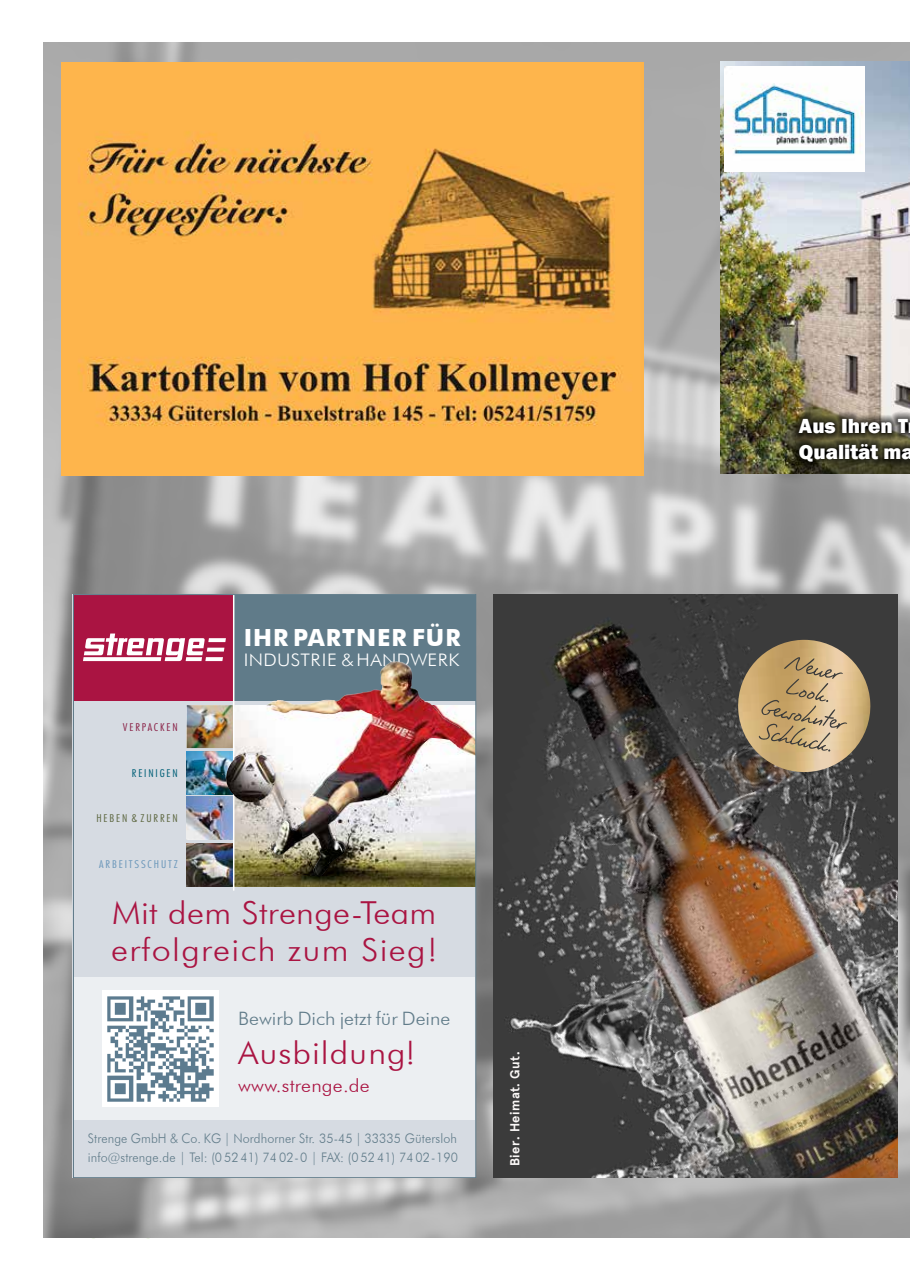
<style>
.page{position:relative;width:910px;height:1280px;background:#fff}
.page>*{position:absolute;margin:0;border:0;box-sizing:border-box;transform-origin:0 0}
.t1{font:300 31.65px/36.6px "Futura BT";letter-spacing:.03em;color:#aa1442;scale:1.08 1}
.t2{font:700 23.7px "Futura BT";letter-spacing:.04em;color:#fff}
.t3{font:800 21px/25.2px "Franklin Gothic";color:#fff}
.t4{font:300 18.45px "Futura BT";color:#607b89;scale:1.08 1}
.t5{font:300 18.45px "Futura BT";letter-spacing:.01em;color:#aa1442;scale:1.08 1}
.t6{font:300 17.25px "Futura BT";letter-spacing:.02em;color:#fff;scale:1.11 1}
.t7{font:300 13.2px/19px "Futura BT";letter-spacing:.01em;color:#607b89;scale:.95 1}
.t8{font:700 13.05px "Apercu";letter-spacing:.04em;color:#fbf8f7}
.t9{font:300 condensed 10.35px "Futura Std";letter-spacing:.15em;color:#6b97ba;scale:1.18 1}
.t10{font:300 condensed 10.35px "Futura Std";letter-spacing:.15em;color:#5e6841;scale:1.18 1}
.t11{font:300 condensed 10.35px "Futura Std";letter-spacing:.15em;color:#8a2247;scale:1.18 1}
.t12{font:300 condensed 10.35px "Futura Std";letter-spacing:.15em;color:#005f77;scale:1.18 1}
</style>
<div class="page">
<img style="left:43px;top:43px;width:867px;height:1194px">
<div style="left:72px;top:595px;width:404px;height:583px;background:#d6dbe2"></div>
<div style="left:74px;top:977px;width:401px;height:143px;background:#eceff2"></div>
<img style="left:187px;top:705px;width:46px;height:43px">
<img style="left:187px;top:751px;width:46px;height:43px">
<img style="left:187px;top:797px;width:46px;height:43px">
<img style="left:187px;top:843px;width:46px;height:43px">
<div style="left:73px;top:595px;width:161px;height:105px;background:#aa1442"></div>
<svg style="left:83px;top:633px;width:143px;height:28px"></svg>
<div style="left:234px;top:595px;width:242px;height:105px;background:#607b89"></div>
<img style="left:234px;top:705px;width:240px;height:181px">
<hr style="left:233px;top:595px;width:1px;height:296px;background:#fff">
<img style="left:266px;top:664px;width:121px;height:159px">
<div style="left:102px;top:991px;width:117px;height:116px;background:#fff"></div>
<img style="left:107px;top:996px;width:107px;height:106px">
<img style="left:720px;top:61px;width:190px;height:413px">
<img style="left:725px;top:66px;width:139px;height:105px">
<svg style="left:791px;top:410px;width:119px;height:60px;background:#3d3a2a"></svg>
<img style="left:62px;top:63px;width:581px;height:412px">
<img style="left:493px;top:595px;width:404px;height:583px">
<img style="left:736px;top:640px;width:136px;height:134px">
<svg style="left:759px;top:657px;width:88px;height:95px;background:#c6a979"></svg>
<svg style="left:489px;top:1177px;width:5px;height:7px"></svg>
<svg style="left:489px;top:595px;width:5px;height:8px"></svg>
<svg style="left:906px;top:595px;width:4px;height:8px"></svg>
<p class="t11" style="left:123px;top:721px;width:48px">VERPACKEN</p>
<p class="t12" style="left:132px;top:767px;width:40px">REINIGEN</p>
<p class="t10" style="left:96px;top:812px;width:71px">HEBEN &amp;ZURREN</p>
<p class="t9" style="left:99px;top:858px;width:68px">ARBEITSSCHUTZ</p>
<h2 class="t2" style="left:244px;top:623px;width:218px">IHR PARTNER FÜR</h2>
<h3 class="t6" style="left:244px;top:650px;width:196px">INDUSTRIE &amp; HANDWERK</h3>
<h1 class="t1" style="left:111px;top:894px;width:304px">Mit dem Strenge-Team erfolgreich zum Sieg!</h1>
<h3 class="t4" style="left:238px;top:1007px;width:198px">Bewirb Dich jetzt für Deine</h3>
<h1 class="t1" style="left:238px;top:1034px;width:166px">Ausbildung!</h1>
<h3 class="t5" style="left:238px;top:1074px;width:123px">www.strenge.de</h3>
<p class="t7" style="left:88px;top:1128px;width:391px">Strenge GmbH &amp; Co. KG | Nordhorner Str. 35-45 | 33335 Gütersloh info@strenge.de | Tel: (0 52 41) 74 02-0 | FAX: (0 52 41) 74 02-190</p>
<p class="t8" style="left:505px;top:1166px;width:116px;rotate:-90deg">Bier. Heimat. Gut.</p>
<h3 class="t3" style="left:799px;top:414px;width:116px">Aus Ihren T<br>Qualität ma</h3>
</div>
